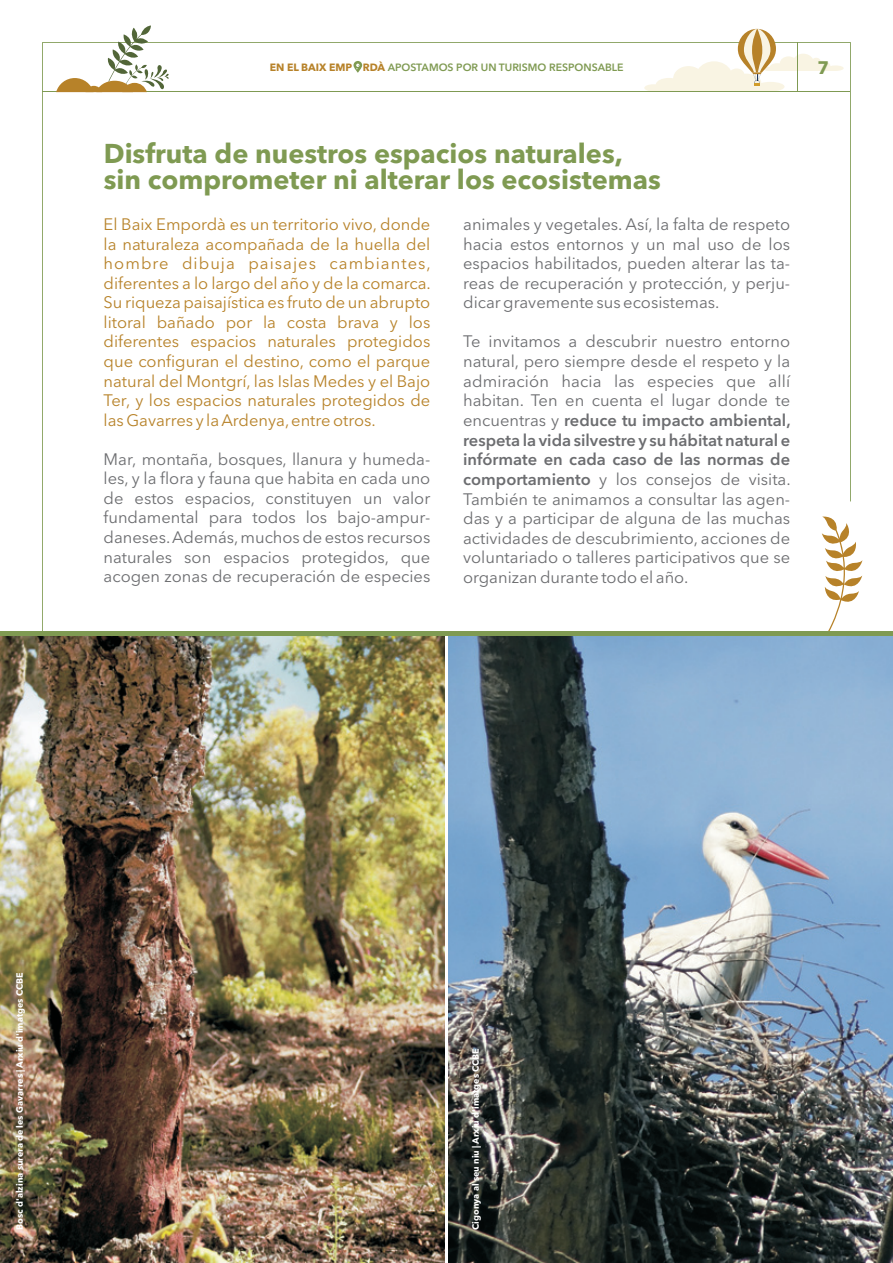
<style>
.page{position:relative;width:893px;height:1263px;background:#fff}
.page>*{position:absolute;margin:0;border:0;box-sizing:border-box;transform-origin:0 0}
.t1{font:700 27px/26.1px "Avenir Next LT Pro";color:#7f9a52}
.t2{font:700 18px "Avenir Next LT Pro";color:#7f9a52}
.t3{font:16.5px/19.6px "Avenir Next LT Pro";color:#6c6d70;text-align:justify}
.t4{font:16.5px/19.5px "Avenir Next LT Pro";color:#b78229;text-align:justify}
.t5{font:600 10.5px "Avenir Next LT Pro";color:#7f9a52}
.t6{font:700 9px "Avenir Next LT Pro";color:#fff}
.s1{font-weight:700;color:#b78229}
.s2{font-weight:600}
</style>
<div class="page">
<svg style="left:851px;top:542px;width:11px;height:59px"></svg>
<img style="left:0;top:636px;width:445px;height:627px">
<svg style="left:42px;top:42px;width:809px;height:589px"></svg>
<hr style="left:43px;top:91px;width:807px;height:1px;background:#7f9a52">
<svg style="left:644px;top:29px;width:200px;height:62px"></svg>
<svg style="left:56px;top:26px;width:113px;height:66px"></svg>
<hr style="left:797px;top:43px;width:1px;height:49px;background:#7f9a52">
<img style="left:448px;top:636px;width:445px;height:627px">
<div style="left:0;top:631px;width:893px;height:5px;background:#7f9a52"></div>
<svg style="left:353px;top:61px;width:9px;height:12px"></svg>
<svg style="left:356px;top:64px;width:3px;height:6px"></svg>
<p class="t5" style="left:270px;top:63px;width:355px"><span class="s1">EN EL BAIX EMP RDÀ</span> APOSTAMOS POR UN TURISMO RESPONSABLE</p>
<h1 class="t1" style="left:104px;top:143px;width:559px">Disfruta de nuestros espacios naturales, sin comprometer ni alterar los ecosistemas</h1>
<p class="t4" style="left:104px;top:216px;width:329px">El Baix Empordà es un territorio vivo, donde la naturaleza acompañada de la huella del hombre dibuja paisajes cambiantes, diferentes a lo largo del año y de la comarca.<br>Su riqueza paisajística es fruto de un abrupto litoral bañado por la costa brava y los diferentes espacios naturales protegidos que configuran el destino, como el parque natural del Montgrí, las Islas Medes y el Bajo Ter, y los espacios naturales protegidos de las Gavarres y la Ardenya,entre otros.</p>
<p class="t3" style="left:104px;top:451px;width:328px">Mar, montaña, bosques, llanura y humeda&shy;les, y la flora y fauna que habita en cada uno de estos espacios, constituyen un valor fundamental para todos los bajo-ampur&shy;daneses.Además,muchos de estos recursos naturales son espacios protegidos, que acogen zonas de recuperación de especies</p>
<p class="t3" style="left:463px;top:216px;width:328px">animales y vegetales. Así, la falta de respeto hacia estos entornos y un mal uso de los espacios habilitados, pueden alterar las ta&shy;reas de recuperación y protección, y perju&shy;dicar gravemente sus ecosistemas.</p>
<p class="t3" style="left:463px;top:333px;width:329px">Te invitamos a descubrir nuestro entorno natural, pero siempre desde el respeto y la admiración hacia las especies que allí habitan. Ten en cuenta el lugar donde te encuentras y <span class="s2">reduce tu impacto ambiental, respeta la vida silvestre y su hábitat natural e infórmate en cada caso de las normas de comportamiento</span> y los consejos de visita.<br>También te animamos a consultar las agen&shy;das y a participar de alguna de las muchas actividades de descubrimiento, acciones de voluntariado o talleres participativos que se organizan durante todo el año.</p>
<p class="t2" style="left:817px;top:60px;width:13px">7</p>
<p class="t6" style="left:16px;top:1229px;width:259px;rotate:-90deg">Bosc d'alzina surera de les Gavarres | Arxiu d'imatges CCBE</p>
<p class="t6" style="left:472px;top:1230px;width:183px;rotate:-90deg">Cigonya al seu niu | Arxiu d'imatges CCBE</p>
</div>
